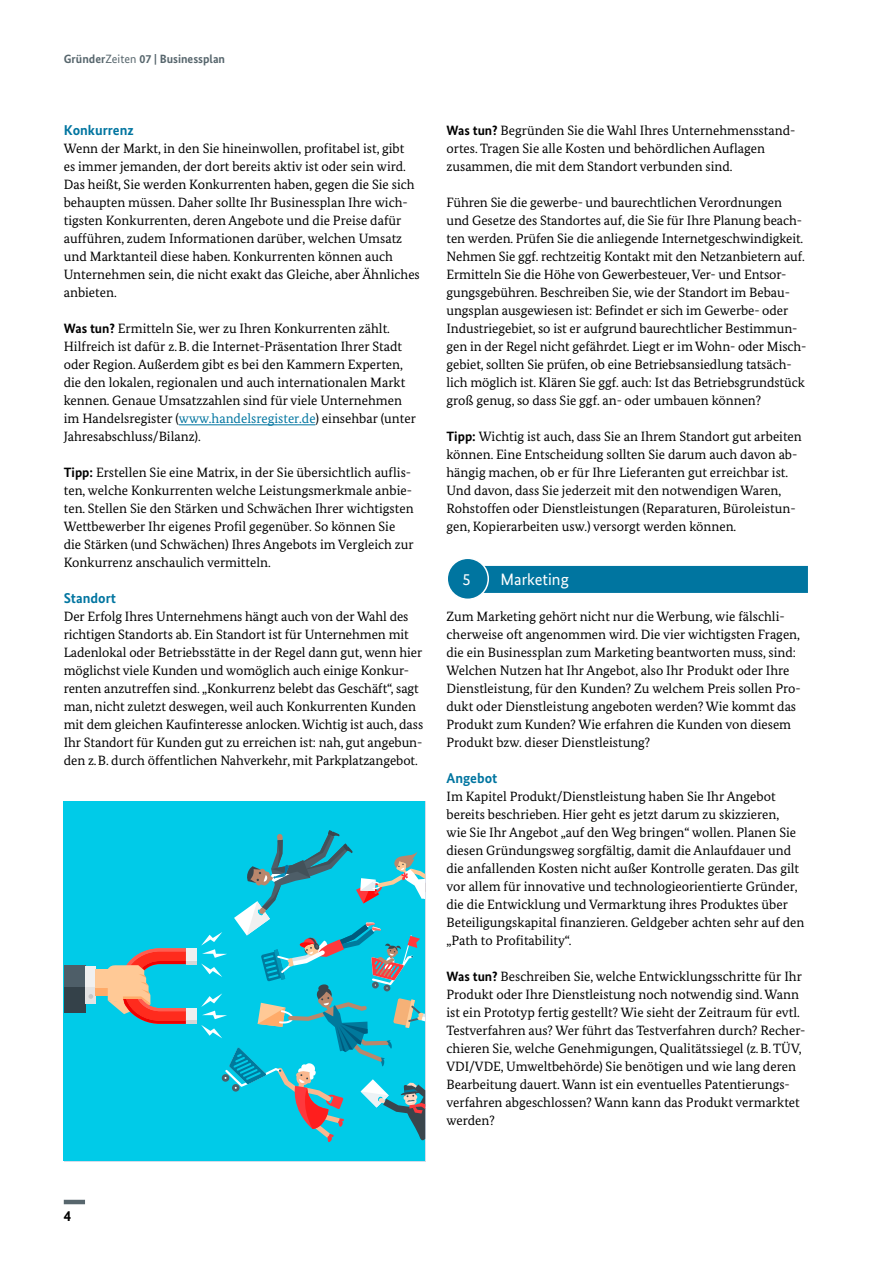
<style>
.page{position:relative;width:893px;height:1263px;background:#fff}
.page>*{position:absolute;margin:0;border:0;box-sizing:border-box;transform-origin:0 0}
.t1{font:16.5px "Bundes Sans";color:#fff}
.t2{font:700 15px "Bundes Sans";color:#000}
.t3{font:700 14.25px "Bundes Sans";color:#0075a0}
.t4{font:13.5px/18px "Bundes Serif";color:#000}
.t5{font:700 12px "Bundes Sans";color:#57666d}
.s1{font-weight:400}
.s2{font-family:"Bundes Sans";font-weight:700}
.s3{color:#0075a0}
</style>
<div class="page">
<hr style="left:64px;top:1200px;width:21px;height:4px;background:#57666d">
<div style="left:459px;top:566px;width:349px;height:27px;background:#0075a0"></div>
<hr style="left:179px;top:424px;width:136px;height:1px;background:#0075a0">
<div style="left:64px;top:801px;width:361px;height:360px;background:#00cbe8"></div>
<div style="left:64px;top:965px;width:21px;height:48px;background:#4e5e68"></div>
<div style="left:64px;top:987px;width:21px;height:26px;background:#344149"></div>
<div style="left:85px;top:966px;width:11px;height:38px;background:#f0f0f0"></div>
<div style="left:85px;top:987px;width:11px;height:17px;background:#e3e3e3"></div>
<svg style="left:88px;top:994px;width:5px;height:5px"></svg>
<div style="left:96px;top:969px;width:12px;height:27px;background:#ffc996"></div>
<div style="left:96px;top:988px;width:12px;height:8px;background:#ffab69"></div>
<svg style="left:108px;top:830px;width:317px;height:312px"></svg>
<svg style="left:447px;top:558px;width:41px;height:41px"></svg>
<div style="left:452px;top:566px;width:30px;height:27px;background:#0075a0"></div>
<div style="left:446px;top:557px;width:43px;height:43px;border:2px solid #fff;border-radius:50%"></div>
<p class="t5" style="left:64px;top:52px;width:163px">Gründer<span class="s1">Zeiten</span> 07 | Businessplan</p>
<h4 class="t3" style="left:64px;top:121px;width:72px">Konkurrenz</h4>
<p class="t4" style="left:64px;top:139px;width:358px">Wenn der Markt, in den Sie hineinwollen, profitabel ist, gibt<br>es immer jemanden, der dort bereits aktiv ist oder sein wird.<br>Das heißt, Sie werden Konkurrenten haben, gegen die Sie sich behaupten müssen. Daher sollte Ihr Businessplan Ihre wich&shy;tigsten Konkurrenten, deren Angebote und die Preise dafür aufführen, zudem Informationen darüber, welchen Umsatz und Marktanteil diese haben. Konkurrenten können auch Unternehmen sein, die nicht exakt das Gleiche, aber Ähnliches anbieten.</p>
<p class="t4" style="left:64px;top:319px;width:354px"><span class="s2">Was tun?</span> Ermitteln Sie, wer zu Ihren Konkurrenten zählt.<br>Hilfreich ist dafür z.B. die Internet-Präsentation Ihrer Stadt oder Region. Außerdem gibt es bei den Kammern Experten, die den lokalen, regionalen und auch internationalen Markt kennen. Genaue Umsatzzahlen sind für viele Unternehmen im Handelsregister (<span class="s3">www.handelsregister.de</span>) einsehbar (unter Jahresabschluss/Bilanz).</p>
<p class="t4" style="left:64px;top:463px;width:351px"><span class="s2">Tipp:</span> Erstellen Sie eine Matrix, in der Sie übersichtlich auflis&shy;ten, welche Konkurrenten welche Leistungsmerkmale anbie&shy;ten. Stellen Sie den Stärken und Schwächen Ihrer wichtigsten Wettbewerber Ihr eigenes Profil gegenüber. So können Sie die Stärken (und Schwächen) Ihres Angebots im Vergleich zur Konkurrenz anschaulich vermitteln.</p>
<h4 class="t3" style="left:64px;top:589px;width:54px">Standort</h4>
<p class="t4" style="left:64px;top:607px;width:361px">Der Erfolg Ihres Unternehmens hängt auch von der Wahl des richtigen Standorts ab. Ein Standort ist für Unternehmen mit Ladenlokal oder Betriebsstätte in der Regel dann gut, wenn hier möglichst viele Kunden und womöglich auch einige Konkur&shy;renten anzutreffen sind. „Konkurrenz belebt das Geschäft“, sagt man, nicht zuletzt deswegen, weil auch Konkurrenten Kunden mit dem gleichen Kaufinteresse anlocken. Wichtig ist auch, dass Ihr Standort für Kunden gut zu erreichen ist: nah, gut angebun&shy;den z.B. durch öffentlichen Nahverkehr, mit Parkplatzangebot.</p>
<p class="t4" style="left:446px;top:121px;width:349px"><span class="s2">Was tun?</span> Begründen Sie die Wahl Ihres Unternehmensstand&shy;ortes. Tragen Sie alle Kosten und behördlichen Auflagen zusammen, die mit dem Standort verbunden sind.</p>
<p class="t4" style="left:446px;top:193px;width:362px">Führen Sie die gewerbe- und baurechtlichen Verordnungen und Gesetze des Standortes auf, die Sie für Ihre Planung beach&shy;ten werden. Prüfen Sie die anliegende Internetgeschwindigkeit.<br>Nehmen Sie ggf. rechtzeitig Kontakt mit den Netzanbietern auf.<br>Ermitteln Sie die Höhe von Gewerbesteuer, Ver- und Entsor&shy;gungsgebühren. Beschreiben Sie, wie der Standort im Bebau&shy;ungsplan ausgewiesen ist: Befindet er sich im Gewerbe- oder Industriegebiet, so ist er aufgrund baurechtlicher Bestimmun&shy;gen in der Regel nicht gefährdet. Liegt er im Wohn- oder Misch&shy;gebiet, sollten Sie prüfen, ob eine Betriebsansiedlung tatsäch&shy;lich möglich ist. Klären Sie ggf. auch: Ist das Betriebsgrundstück groß genug, so dass Sie ggf. an- oder umbauen können?</p>
<p class="t4" style="left:446px;top:427px;width:357px"><span class="s2">Tipp:</span> Wichtig ist auch, dass Sie an Ihrem Standort gut arbeiten können. Eine Entscheidung sollten Sie darum auch davon ab&shy;hängig machen, ob er für Ihre Lieferanten gut erreichbar ist.<br>Und davon, dass Sie jederzeit mit den notwendigen Waren, Rohstoffen oder Dienstleistungen (Reparaturen, Büroleistun&shy;gen, Kopierarbeiten usw.) versorgt werden können.</p>
<h3 class="t1" style="left:500px;top:569px;width:70px">Marketing</h3>
<p class="t4" style="left:446px;top:607px;width:356px">Zum Marketing gehört nicht nur die Werbung, wie fälschli&shy;cherweise oft angenommen wird. Die vier wichtigsten Fragen, die ein Businessplan zum Marketing beantworten muss, sind:<br>Welchen Nutzen hat Ihr Angebot, also Ihr Produkt oder Ihre Dienstleistung, für den Kunden? Zu welchem Preis sollen Pro&shy;dukt oder Dienstleistung angeboten werden? Wie kommt das Produkt zum Kunden? Wie erfahren die Kunden von diesem Produkt bzw. dieser Dienstleistung?</p>
<h4 class="t3" style="left:446px;top:769px;width:52px">Angebot</h4>
<p class="t4" style="left:446px;top:787px;width:360px">Im Kapitel Produkt/Dienstleistung haben Sie Ihr Angebot bereits beschrieben. Hier geht es jetzt darum zu skizzieren,<br>wie Sie Ihr Angebot „auf den Weg bringen“ wollen. Planen Sie diesen Gründungsweg sorgfältig, damit die Anlaufdauer und die anfallenden Kosten nicht außer Kontrolle geraten. Das gilt vor allem für innovative und technologieorientierte Gründer, die die Entwicklung und Vermarktung ihres Produktes über Beteiligungskapital finanzieren. Geldgeber achten sehr auf den „Path to Profitability“.</p>
<p class="t4" style="left:446px;top:967px;width:360px"><span class="s2">Was tun?</span> Beschreiben Sie, welche Entwicklungsschritte für Ihr Produkt oder Ihre Dienstleistung noch notwendig sind. Wann ist ein Prototyp fertig gestellt? Wie sieht der Zeitraum für evtl.<br>Testverfahren aus? Wer führt das Testverfahren durch? Recher&shy;chieren Sie, welche Genehmigungen, Qualitätssiegel (z.B. TÜV, VDI/VDE, Umweltbehörde) Sie benötigen und wie lang deren Bearbeitung dauert. Wann ist ein eventuelles Patentierungs&shy;verfahren abgeschlossen? Wann kann das Produkt vermarktet werden?</p>
<h3 class="t1" style="left:463px;top:569px;width:10px">5</h3>
<p class="t2" style="left:64px;top:1207px;width:9px">4</p>
</div>
